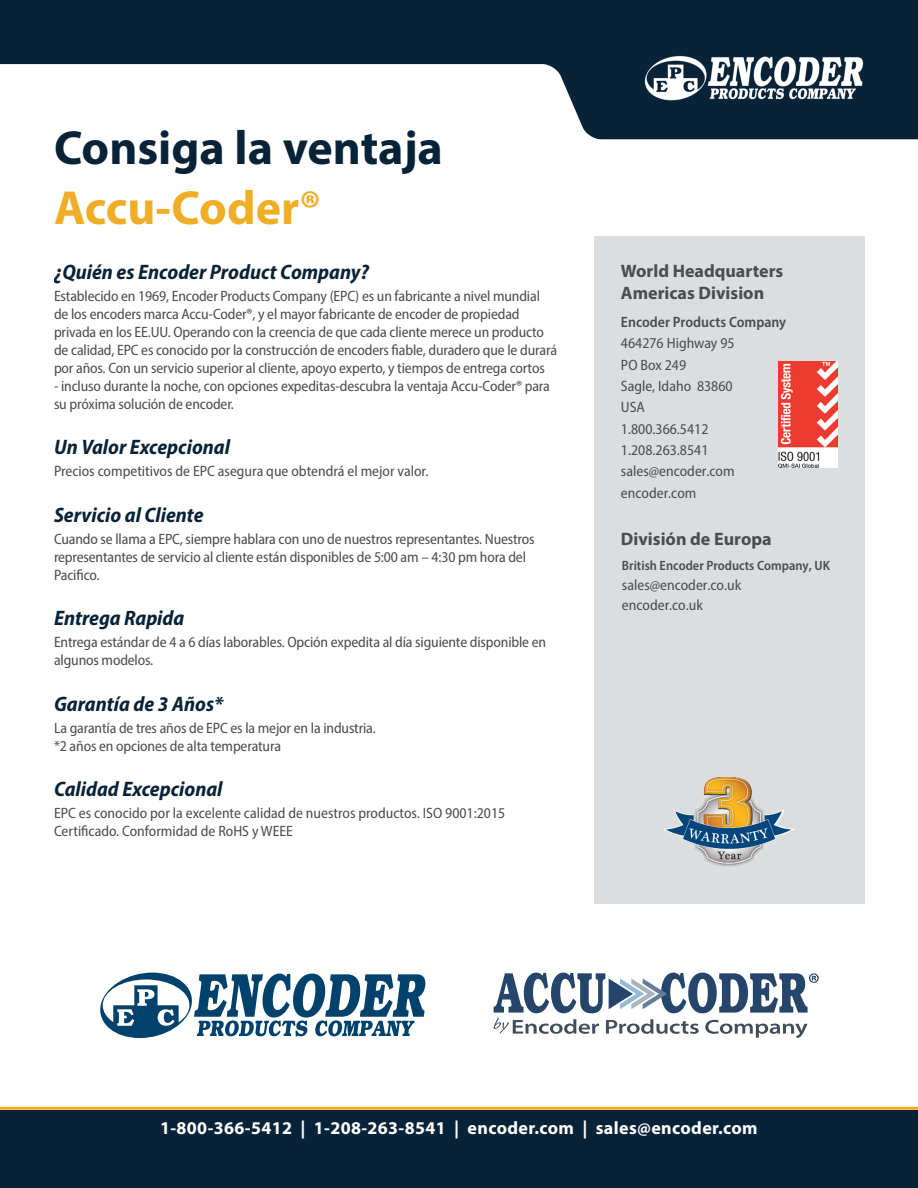
<style>
.page{position:relative;width:918px;height:1188px;background:#fff}
.page>*{position:absolute;margin:0;border:0;box-sizing:border-box;transform-origin:0 0}
.t1{font:700 48px "Myriad Pro";color:#082337}
.t2{font:700 48px "Myriad Pro";color:#efae26}
.t3{font:italic 700 semi-condensed 21px "Myriad Pro";color:#082337}
.t4{font:700 18px "Myriad Pro";letter-spacing:.02em;color:#fff}
.t5{font:700 18px/21.6px "Myriad Pro";color:#4b4c4d}
.t6{font:semi-condensed 15px/18px "Myriad Pro";letter-spacing:-.01em;color:#4b4c4d}
.t7{font:600 semi-condensed 15px "Myriad Pro";color:#4b4c4d}
.t8{font:600 semi-condensed 13.5px "Myriad Pro";color:#4b4c4d}
</style>
<div class="page">
<div style="left:0;top:1110px;width:918px;height:78px;background:#082337"></div>
<hr style="left:0;top:1107px;width:918px;height:3px;background:#efae26">
<svg style="left:0;top:0;width:918px;height:139px;fill:#082337"></svg>
<div style="left:594px;top:237px;width:270px;height:667px;background:#dcdddf"></div>
<img style="left:778px;top:362px;width:59px;height:105px">
<img style="left:663px;top:777px;width:132px;height:90px">
<img style="left:643px;top:54px;width:221px;height:47px">
<svg style="left:100px;top:973px;width:325px;height:65px"></svg>
<svg style="left:494px;top:973px;width:325px;height:65px"></svg>
<h1 class="t1" style="left:54px;top:116px;width:390px">Consiga la ventaja</h1>
<h1 class="t2" style="left:54px;top:176px;width:269px">Accu-Coder®</h1>
<h2 class="t3" style="left:54px;top:258px;width:317px">¿Quién es Encoder Product Company?</h2>
<p class="t6" style="left:54px;top:287px;width:505px">Establecido en 1969, Encoder Products Company (EPC) es un fabricante a nivel mundial de los encoders marca Accu-Coder®, y el mayor fabricante de encoder de propiedad privada en los EE.UU. Operando con la creencia de que cada cliente merece un producto de calidad, EPC es conocido por la construcción de encoders fiable, duradero que le durará por años. Con un servicio superior al cliente, apoyo experto, y tiempos de entrega cortos</p>
<p class="t6" style="left:54px;top:377px;width:497px">- incluso durante la noche, con opciones expeditas-descubra la ventaja Accu-Coder® para su próxima solución de encoder.</p>
<h2 class="t3" style="left:54px;top:434px;width:178px">Un Valor Excepcional</h2>
<p class="t6" style="left:54px;top:462px;width:376px">Precios competitivos de EPC asegura que obtendrá el mejor valor.</p>
<h2 class="t3" style="left:54px;top:501px;width:151px">Servicio al Cliente</h2>
<p class="t6" style="left:54px;top:530px;width:482px">Cuando se llama a EPC, siempre hablara con uno de nuestros representantes. Nuestros representantes de servicio al cliente están disponibles de 5:00 am – 4:30 pm hora del<br>Pacifico.</p>
<h2 class="t3" style="left:54px;top:605px;width:132px">Entrega Rapida</h2>
<p class="t6" style="left:54px;top:633px;width:494px">Entrega estándar de 4 a 6 días laborables. Opción expedita al día siguiente disponible en algunos modelos.</p>
<h2 class="t3" style="left:54px;top:690px;width:171px">Garantía de 3 Años*</h2>
<p class="t6" style="left:54px;top:719px;width:323px">La garantía de tres años de EPC es la mejor en la industria. *2 años en opciones de alta temperatura</p>
<h2 class="t3" style="left:54px;top:776px;width:170px">Calidad Excepcional</h2>
<p class="t6" style="left:54px;top:804px;width:453px">EPC es conocido por la excelente calidad de nuestros productos. ISO 9001:2015<br>Certificado. Conformidad de RoHS y WEEE</p>
<p class="t5" style="left:621px;top:260px;width:164px">World Headquarters<br>Americas Division</p>
<p class="t7" style="left:621px;top:312px;width:167px">Encoder Products Company</p>
<p class="t6" style="left:621px;top:332px;width:115px;line-height:21.3px">464276 Highway 95<br>PO Box 249<br>Sagle, Idaho 83860<br>USA<br>1.800.366.5412<br>1.208.263.8541 sales@encoder.com encoder.com</p>
<p class="t5" style="left:621px;top:528px;width:152px">División de Europa</p>
<p class="t8" style="left:622px;top:557px;width:210px">British Encoder Products Company, UK</p>
<p class="t6" style="left:622px;top:575px;width:121px;line-height:20.4px">sales@encoder.co.uk encoder.co.uk</p>
<p class="t4" style="left:160px;top:1116px;width:599px">1-800-366-5412 | 1-208-263-8541 | encoder.com | sales@encoder.com</p>
</div>
